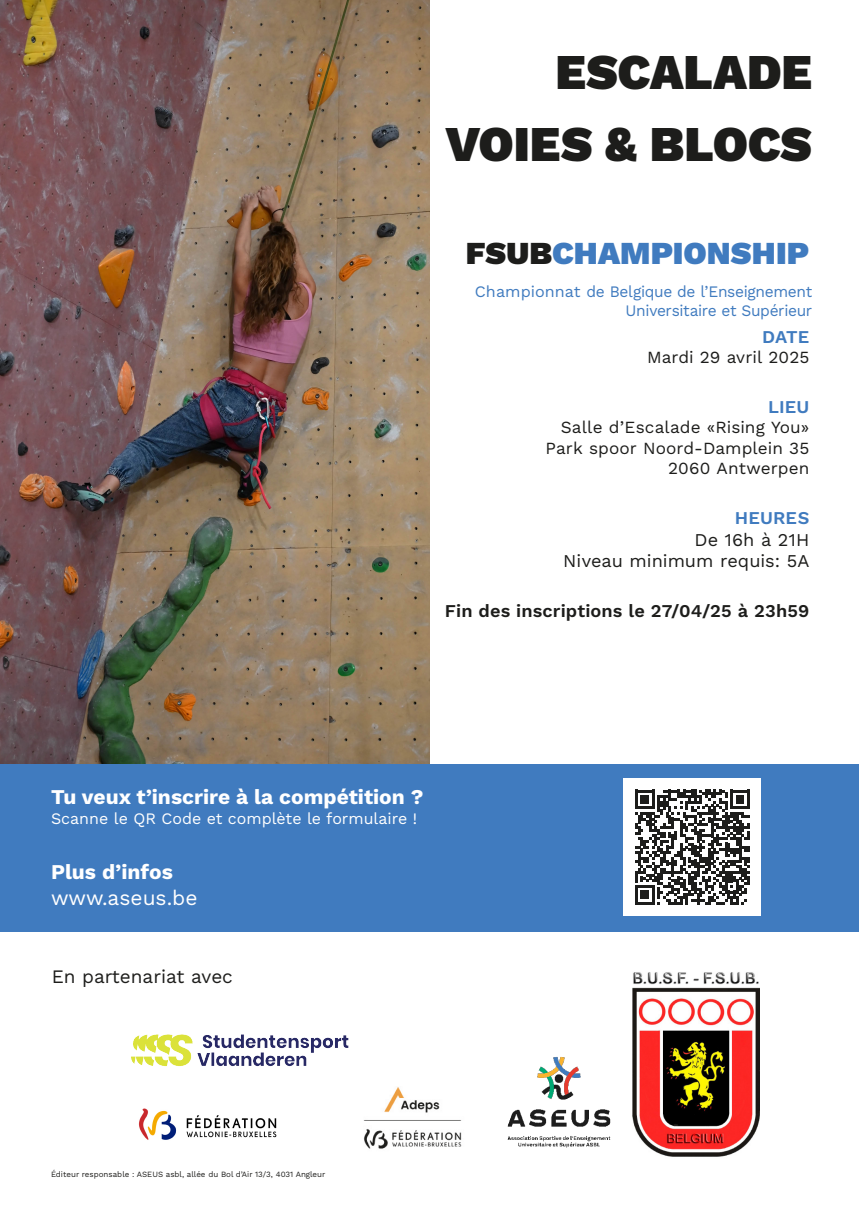
<style>
.page{position:relative;width:859px;height:1208px;background:#fff}
.page>*{position:absolute;margin:0;border:0;box-sizing:border-box;transform-origin:0 0}
.t1{font:900 50px/72px "Work Sans";color:#1d1d1b;text-align:right}
.t2{font:900 32px "Work Sans";letter-spacing:.005em;color:#407bbf}
.t3{font:700 21px "Work Sans";color:#fff}
.t4{font:21px/25.2px "Work Sans";color:#fff}
.t5{font:19px "Work Sans";color:#1d1d1b}
.t6{font:18px/21.6px "Work Sans";color:#1d1d1b;text-align:right}
.t7{font:600 18px "Work Sans";letter-spacing:.005em;color:#1d1d1b}
.t8{font:600 18px "Work Sans";letter-spacing:.005em;color:#407bbf}
.t9{font:17px/20.4px "Work Sans";letter-spacing:.005em;color:#1d1d1b;text-align:right}
.t10{font:16px/19.2px "Work Sans";letter-spacing:-.02em;color:#407bbf;text-align:right}
.t11{font:16px "Work Sans";color:#fff}
.t12{font:8px "Work Sans";color:#1d1d1b}
.s1{color:#1d1d1b}
.s2{font-weight:600;color:#407bbf}
.s3{font-weight:700}
</style>
<div class="page">
<img style="left:0;top:0;width:429px;height:764px">
<div style="left:0;top:764px;width:859px;height:167px;background:#407bbf"></div>
<div style="left:624px;top:778px;width:137px;height:138px;background:#fff"></div>
<svg style="left:635px;top:789px;width:115px;height:115px"></svg>
<img style="left:507px;top:1056px;width:104px;height:92px">
<img style="left:633px;top:972px;width:126px;height:185px">
<img style="left:139px;top:1108px;width:138px;height:32px">
<img style="left:363px;top:1087px;width:99px;height:62px">
<img style="left:131px;top:1034px;width:218px;height:33px">
<p class="t1" style="left:446px;top:34px;width:368px">ESCALADE<br>VOIES &amp; BLOCS</p>
<p class="t2" style="left:466px;top:228px;width:345px"><span class="s1">FSUB</span>CHAMPIONSHIP</p>
<p class="t10" style="left:475px;top:281px;width:339px">Championnat de Belgique de l’Enseignement<br>Universitaire et Supérieur</p>
<p class="t8" style="left:762px;top:323px;width:49px">DATE</p>
<p class="t9" style="left:647px;top:346px;width:164px">Mardi 29 avril 2025</p>
<p class="t8" style="left:768px;top:393px;width:43px">LIEU</p>
<p class="t9" style="left:545px;top:417px;width:265px">Salle d’Escalade «Rising You»<br>Park spoor Noord-Damplein 35<br>2060 Antwerpen</p>
<p class="t6" style="left:563px;top:506px;width:248px"><span class="s2">HEURES<br></span>De 16h à 21H<br>Niveau minimum requis: 5A</p>
<p class="t7" style="left:445px;top:597px;width:366px">Fin des inscriptions le 27/04/25 à 23h59</p>
<p class="t3" style="left:51px;top:781px;width:374px">Tu veux t’inscrire à la compétition ?</p>
<p class="t11" style="left:51px;top:806px;width:368px">Scanne le QR Code et complète le formulaire !</p>
<p class="t4" style="left:51px;top:858px;width:148px"><span class="s3">Plus d’infos </span>www.aseus.be</p>
<p class="t5" style="left:52px;top:962px;width:183px">En partenariat avec</p>
<p class="t12" style="left:51px;top:1168px;width:276px">Éditeur responsable : ASEUS asbl, allée du Bol d’Air 13/3, 4031 Angleur</p>
</div>
